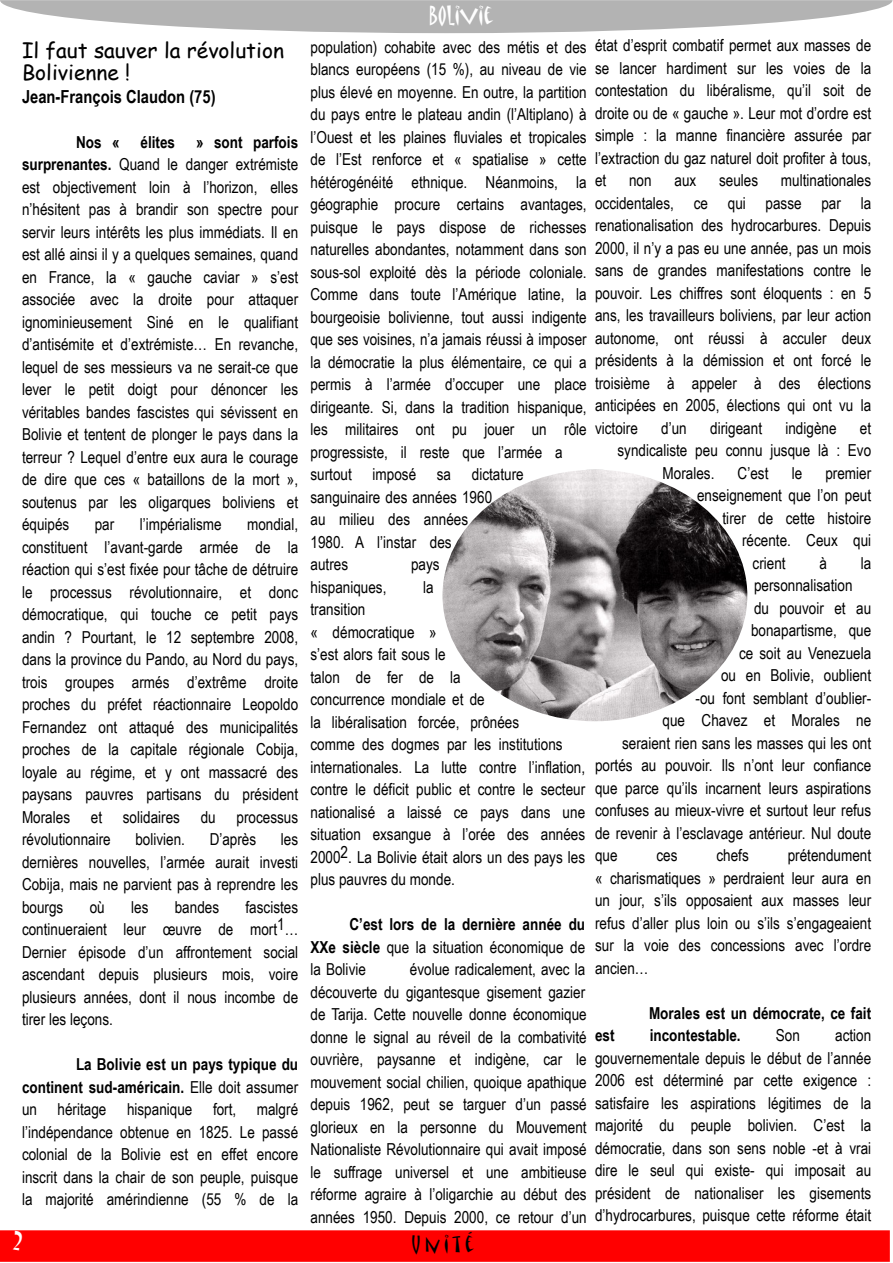
<style>
.page{position:relative;width:893px;height:1263px;background:#fff}
.page>*{position:absolute;margin:0;border:0;box-sizing:border-box;transform-origin:0 0}
.t1{font:22.5px "Matisse ITC";color:#fff}
.t2{font:21px/22.5px "Comic Sans MS";color:#000}
.t3{font:21px "Matisse ITC";letter-spacing:.2em;color:#000}
.t4{font:700 18px "Arial Narrow";color:#000}
.t5{font:16.5px/22.5px "Arial Narrow";color:#000;text-align:justify}
.t6{font:700 16.5px/22.5px "Arial Narrow";color:#000;text-align:justify}
.s1{font-weight:700}
.s2{font-weight:400}
</style>
<div class="page">
<div style="left:0;top:1230px;width:890px;height:32px;background:#f00"></div>
<img style="left:442px;top:470px;width:305px;height:251px;border-radius:50%">
<svg style="left:0;top:0;width:892px;height:33px"></svg>
<p class="t2" style="left:22px;top:39px;width:264px">Il faut sauver la révolution<br>Bolivienne !</p>
<p class="t4" style="left:22px;top:86px;width:195px">Jean-François Claudon (75)</p>
<p class="t6" style="left:76px;top:131px;width:45px">Nos «</p>
<p class="t6" style="left:140px;top:131px;width:36px">élites</p>
<p class="t5" style="left:22px;top:131px;width:278px;text-indent:174px"><span class="s1">» sont parfois surprenantes.</span> Quand le danger extrémiste est objectivement loin à l’horizon, elles n’hésitent pas à brandir son spectre pour servir leurs intérêts les plus immédiats. Il en est allé ainsi il y a quelques semaines, quand en France, la « gauche caviar » s’est associée avec la droite pour attaquer ignominieusement Siné en le qualifiant d’antisémite et d’extrémiste… En revanche, lequel de ses messieurs va ne serait-ce que lever le petit doigt pour dénoncer les véritables bandes fascistes qui sévissent en Bolivie et tentent de plonger le pays dans la terreur ? Lequel d’entre eux aura le courage de dire que ces « bataillons de la mort », soutenus par les oligarques boliviens et équipés</p>
<p class="t5" style="left:95px;top:513px;width:21px">par</p>
<p class="t5" style="left:140px;top:513px;width:83px">l’impérialisme</p>
<p class="t5" style="left:22px;top:513px;width:278px;text-indent:225px">mondial, constituent l’avant-garde armée de la réaction qui s’est fixée pour tâche de détruire le processus révolutionnaire, et donc démocratique, qui touche ce petit pays andin ? Pourtant, le 12 septembre 2008, dans la province du Pando, au Nord du pays, trois groupes armés d’extrême droite proches du préfet réactionnaire Leopoldo Fernandez ont attaqué des municipalités proches de la capitale régionale Cobija, loyale au régime, et y ont massacré des paysans pauvres partisans du président Morales</p>
<p class="t5" style="left:91px;top:806px;width:13px">et</p>
<p class="t5" style="left:123px;top:806px;width:59px">solidaires</p>
<p class="t5" style="left:201px;top:806px;width:17px">du</p>
<p class="t5" style="left:237px;top:806px;width:63px">processus</p>
<p class="t5" style="left:22px;top:828px;width:90px">révolutionnaire</p>
<p class="t5" style="left:135px;top:828px;width:51px">bolivien.</p>
<p class="t5" style="left:210px;top:828px;width:48px">D’après</p>
<p class="t5" style="left:22px;top:828px;width:278px;text-indent:259px">les dernières nouvelles, l’armée aurait investi Cobija, mais ne parvient pas à reprendre les bourgs</p>
<p class="t5" style="left:22px;top:896px;width:278px;text-indent:224px">fascistes continueraient leur œuvre de mort1… Dernier épisode d’un affrontement social ascendant depuis plusieurs mois, voire plusieurs années, dont il nous incombe de tirer les leçons.</p>
<p class="t5" style="left:22px;top:1053px;width:278px;text-indent:54px"><span class="s1">La Bolivie est un pays typique du continent sud-américain.</span> Elle doit assumer un héritage hispanique fort, malgré l’indépendance obtenue en 1825. Le passé colonial de la Bolivie est en effet encore inscrit dans la chair de son peuple, puisque la majorité amérindienne (55 % de la</p>
<p class="t5" style="left:90px;top:896px;width:17px">où</p>
<p class="t5" style="left:131px;top:896px;width:19px">les</p>
<p class="t5" style="left:175px;top:896px;width:46px">bandes</p>
<h1 class="t1" style="left:429px;top:3px;width:66px">Bolivie</h1>
<p class="t5" style="left:310px;top:36px;width:278px;text-align:left">population) cohabite avec des métis et des blancs européens (15 %), au niveau de vie plus élevé en moyenne. En outre, la partition du pays entre le plateau andin (l’Altiplano) à l’Ouest et les plaines fluviales et tropicales de l’Est renforce et « spatialise » cette hétérogénéité ethnique. Néanmoins, la géographie procure certains avantages, puisque le pays dispose de richesses naturelles abondantes, notamment dans son sous-sol exploité dès la période coloniale.<br>Comme dans toute l’Amérique latine, la bourgeoisie bolivienne, tout aussi indigente que ses voisines, n’a jamais réussi à imposer la démocratie la plus élémentaire, ce qui a permis à l’armée d’occuper une place dirigeante. Si, dans la tradition hispanique, les militaires ont pu jouer un rôle progressiste, il reste que l’armée a surtout</p>
<p class="t5" style="left:373px;top:463px;width:45px">imposé</p>
<p class="t5" style="left:437px;top:463px;width:16px">sa</p>
<p class="t5" style="left:310px;top:463px;width:215px;text-align:left;text-indent:161px">dictature sanguinaire des années 1960<br>au milieu des années<br>1980. A l’instar des<br>autres</p>
<p class="t5" style="left:411px;top:553px;width:30px">pays</p>
<p class="t5" style="left:310px;top:576px;width:77px">hispaniques,</p>
<p class="t5" style="left:423px;top:576px;width:12px">la</p>
<p class="t5" style="left:310px;top:598px;width:276px;text-align:left">transition<br>« démocratique »<br>s’est alors fait sous le<br>talon de fer de la<br>concurrence mondiale et de<br>la libéralisation forcée, prônées<br>comme des dogmes par les institutions internationales. La lutte contre l’inflation, contre le déficit public et contre le secteur nationalisé a laissé ce pays dans une situation exsangue à l’orée des années<br>20002. La Bolivie était alors un des pays les plus pauvres du monde.</p>
<p class="t6" style="left:310px;top:913px;width:276px;text-indent:39px">C’est lors de la dernière année du XXe siècle <span class="s2">que la situation économique de la Bolivie</span></p>
<p class="t5" style="left:310px;top:958px;width:278px;text-indent:99px">évolue radicalement, avec la découverte du gigantesque gisement gazier de Tarija. Cette nouvelle donne économique donne le signal au réveil de la combativité ouvrière, paysanne et indigène, car le mouvement social chilien, quoique apathique depuis 1962, peut se targuer d’un passé glorieux en la personne du Mouvement Nationaliste Révolutionnaire qui avait imposé le suffrage universel et une ambitieuse réforme agraire à l’oligarchie au début des années 1950. Depuis 2000, ce retour d’un</p>
<h1 class="t1" style="left:13px;top:1227px;width:11px">2</h1>
<p class="t3" style="left:411px;top:1232px;width:64px">Unité</p>
<p class="t5" style="left:595px;top:34px;width:278px">état d’esprit combatif permet aux masses de se lancer hardiment sur les voies de la contestation du libéralisme, qu’il soit de droite ou de « gauche ». Leur mot d’ordre est simple : la manne financière assurée par l’extraction du gaz naturel doit profiter à tous, et</p>
<p class="t5" style="left:595px;top:169px;width:278px;text-indent:186px">multinationales occidentales, ce qui passe par la renationalisation des hydrocarbures. Depuis 2000, il n’y a pas eu une année, pas un mois sans de grandes manifestations contre le pouvoir. Les chiffres sont éloquents : en 5 ans, les travailleurs boliviens, par leur action autonome, ont réussi à acculer deux présidents à la démission et ont forcé le troisième à appeler à des élections anticipées en 2005, élections qui ont vu la victoire</p>
<p class="t5" style="left:629px;top:169px;width:24px">non</p>
<p class="t5" style="left:674px;top:169px;width:23px">aux</p>
<p class="t5" style="left:719px;top:169px;width:41px">seules</p>
<p class="t5" style="left:661px;top:417px;width:27px">d’un</p>
<p class="t5" style="left:710px;top:417px;width:53px">dirigeant</p>
<p class="t5" style="left:785px;top:417px;width:53px">indigène</p>
<p class="t5" style="left:860px;top:417px;width:13px">et</p>
<p class="t5" style="left:618px;top:439px;width:255px">syndicaliste peu connu jusque là : Evo</p>
<p class="t5" style="left:663px;top:462px;width:53px">Morales.</p>
<p class="t5" style="left:738px;top:462px;width:32px">C’est</p>
<p class="t5" style="left:792px;top:462px;width:12px">le</p>
<p class="t5" style="left:825px;top:462px;width:47px">premier</p>
<p class="t5" style="left:697px;top:484px;width:176px">enseignement que l’on peut</p>
<p class="t5" style="left:723px;top:507px;width:150px">tirer de cette histoire</p>
<p class="t5" style="left:742px;top:529px;width:131px">récente. Ceux qui</p>
<p class="t5" style="left:753px;top:552px;width:35px">crient</p>
<p class="t5" style="left:819px;top:552px;width:9px">à</p>
<p class="t5" style="left:861px;top:552px;width:12px">la</p>
<p class="t5" style="left:754px;top:574px;width:100px">personnalisation</p>
<p class="t5" style="left:754px;top:597px;width:119px">du pouvoir et au</p>
<p class="t5" style="left:751px;top:619px;width:122px">bonapartisme, que</p>
<p class="t5" style="left:739px;top:642px;width:134px">ce soit au Venezuela</p>
<p class="t5" style="left:721px;top:664px;width:152px">ou en Bolivie, oublient</p>
<p class="t5" style="left:696px;top:687px;width:177px">-ou font semblant d’oublier-</p>
<p class="t5" style="left:663px;top:709px;width:210px">que Chavez et Morales ne</p>
<p class="t5" style="left:622px;top:732px;width:251px">seraient rien sans les masses qui les ont</p>
<p class="t5" style="left:595px;top:754px;width:278px">portés au pouvoir. Ils n’ont leur confiance</p>
<p class="t5" style="left:595px;top:777px;width:278px">que parce qu’ils incarnent leurs aspirations</p>
<p class="t5" style="left:595px;top:799px;width:278px">confuses au mieux-vivre et surtout leur refus</p>
<p class="t5" style="left:595px;top:822px;width:278px">de revenir à l’esclavage antérieur. Nul doute</p>
<p class="t5" style="left:595px;top:844px;width:24px">que</p>
<p class="t5" style="left:656px;top:844px;width:23px">ces</p>
<p class="t5" style="left:716px;top:844px;width:34px">chefs</p>
<p class="t5" style="left:595px;top:844px;width:278px;text-indent:193px">prétendument « charismatiques » perdraient leur aura en un jour, s’ils opposaient aux masses leur refus d’aller plus loin ou s’ils s’engageaient sur la voie des concessions avec l’ordre ancien…</p>
<p class="t6" style="left:649px;top:1002px;width:224px">Morales est un démocrate, ce fait</p>
<p class="t6" style="left:595px;top:1024px;width:21px">est</p>
<p class="t6" style="left:650px;top:1024px;width:92px">incontestable.</p>
<p class="t5" style="left:776px;top:1024px;width:26px">Son</p>
<p class="t5" style="left:595px;top:1024px;width:278px;text-indent:240px">action gouvernementale depuis le début de l’année 2006 est déterminé par cette exigence : satisfaire les aspirations légitimes de la majorité du peuple bolivien. C’est la démocratie, dans son sens noble -et à vrai dire le seul qui existe- qui imposait au président de nationaliser les gisements d’hydrocarbures, puisque cette réforme était</p>
</div>
